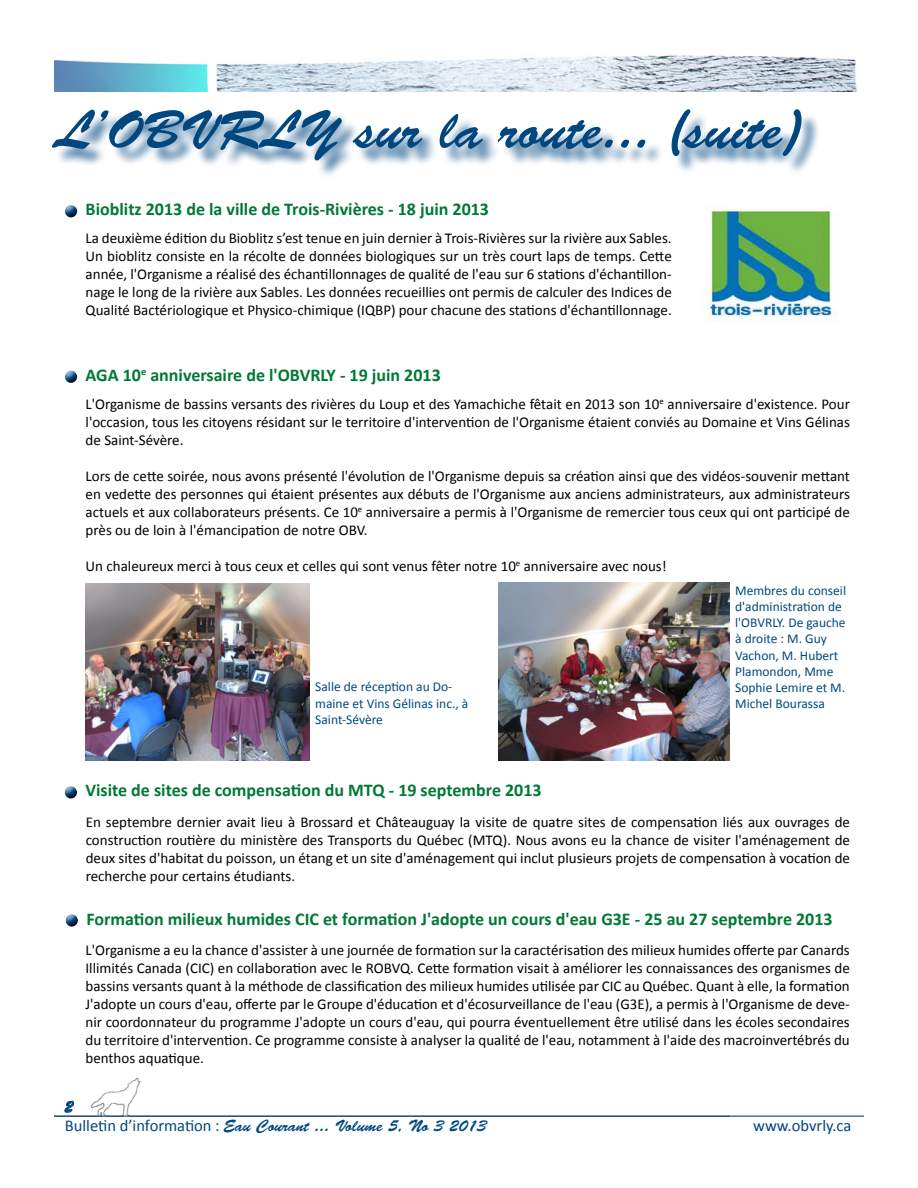
<style>
.page{position:relative;width:918px;height:1188px;background:#fff}
.page>*{position:absolute;margin:0;border:0;box-sizing:border-box;transform-origin:0 0}
.t1{font:54px "Brush Script Std";color:#004780}
.t2{font:700 18px "Calibri";color:#007836}
.t3{font:18px "Brush Script";color:#004780}
.t4{font:16.5px "Brush Script Std";color:#004780}
.t5{font:16.5px "Calibri";color:#004780}
.t6{font:15px/18px "Calibri";color:#000;text-align:justify}
.t7{font:13.5px/16.2px "Calibri";color:#004880}
.s1{color:#004780}
.s2{font-family:"Calibri"}
</style>
<div class="page">
<img style="left:54px;top:55px;width:803px;height:36px">
<hr style="left:54px;top:1116px;width:810px;height:1px;background:#004780">
<img style="left:54px;top:1077px;width:675px;height:40px">
<svg style="left:64px;top:1100px;width:11px;height:13px"></svg>
<div style="left:55px;top:112px;width:765px;height:67px;background:#004780;opacity:.75"></div>
<div style="left:58px;top:201px;width:30px;height:17px;background:#000;opacity:.75"></div>
<img style="left:704px;top:203px;width:135px;height:119px">
<div style="left:58px;top:366px;width:30px;height:18px;background:#000;opacity:.75"></div>
<img style="left:86px;top:583px;width:224px;height:178px">
<img style="left:499px;top:582px;width:230px;height:179px">
<div style="left:58px;top:782px;width:30px;height:17px;background:#000;opacity:.75"></div>
<div style="left:59px;top:910px;width:30px;height:17px;background:#000;opacity:.75"></div>
<h1 class="t1" style="left:55px;top:100px;width:746px">L’OBVRLY sur la route... (suite)</h1>
<p class="t2" style="left:86px;top:198px;width:405px">Bioblitz 2013 de la ville de Trois-Rivières - 18 juin 2013</p>
<p class="t6" style="left:86px;top:230px;width:588px">La deuxième édition du Bioblitz s’est tenue en juin dernier à Trois-Rivières sur la rivière aux Sables.<br>Un bioblitz consiste en la récolte de données biologiques sur un très court laps de temps. Cette année, l'Organisme a réalisé des échantillonnages de qualité de l'eau sur 6 stations d'échantillon&shy;nage le long de la rivière aux Sables. Les données recueillies ont permis de calculer des Indices de Qualité Bactériologique et Physico-chimique (IQBP) pour chacune des stations d'échantillonnage.</p>
<p class="t2" style="left:86px;top:363px;width:357px">AGA 10<sup>e</sup> anniversaire de l'OBVRLY - 19 juin 2013</p>
<p class="t6" style="left:86px;top:395px;width:766px">L'Organisme de bassins versants des rivières du Loup et des Yamachiche fêtait en 2013 son 10<sup>e</sup> anniversaire d'existence. Pour l'occasion, tous les citoyens résidant sur le territoire d'intervention de l'Organisme étaient conviés au Domaine et Vins Gélinas de Saint-Sévère.</p>
<p class="t6" style="left:86px;top:467px;width:766px">Lors de cette soirée, nous avons présenté l'évolution de l'Organisme depuis sa création ainsi que des vidéos-souvenir mettant en vedette des personnes qui étaient présentes aux débuts de l'Organisme aux anciens administrateurs, aux administrateurs actuels et aux collaborateurs présents. Ce 10<sup>e</sup> anniversaire a permis à l'Organisme de remercier tous ceux qui ont participé de près ou de loin à l'émancipation de notre OBV.</p>
<p class="t6" style="left:86px;top:557px;width:583px">Un chaleureux merci à tous ceux et celles qui sont venus fêter notre 10<sup>e</sup> anniversaire avec nous!</p>
<p class="t7" style="left:315px;top:679px;width:155px">Salle de réception au Do&shy;maine et Vins Gélinas inc., à<br>Saint-Sévère</p>
<p class="t7" style="left:735px;top:582px;width:112px">Membres du conseil d'administration de l'OBVRLY. De gauche à droite : M. Guy<br>Vachon, M. Hubert<br>Plamondon, Mme<br>Sophie Lemire et M<span class="s1">.<br>Michel Bourassa</span></p>
<p class="t2" style="left:85px;top:779px;width:458px">Visite de sites de compensation du MTQ - 19 septembre 2013</p>
<p class="t6" style="left:86px;top:813px;width:766px">En septembre dernier avait lieu à Brossard et Châteauguay la visite de quatre sites de compensation liés aux ouvrages de construction routière du ministère des Transports du Québec (MTQ). Nous avons eu la chance de visiter l'aménagement de deux sites d'habitat du poisson, un étang et un site d'aménagement qui inclut plusieurs projets de compensation à vocation de recherche pour certains étudiants.</p>
<p class="t2" style="left:86px;top:907px;width:748px">Formation milieux humides CIC et formation J'adopte un cours d'eau G3E - 25 au 27 septembre 2013</p>
<p class="t6" style="left:85px;top:941px;width:766px">L'Organisme a eu la chance d'assister à une journée de formation sur la caractérisation des milieux humides offerte par Canards Illimités Canada (CIC) en collaboration avec le ROBVQ. Cette formation visait à améliorer les connaissances des organismes de bassins versants quant à la méthode de classification des milieux humides utilisée par CIC au Québec. Quant à elle, la formation J'adopte un cours d'eau, offerte par le Groupe d'éducation et d'écosurveillance de l'eau (G3E), a permis à l'Organisme de deve&shy;nir coordonnateur du programme J'adopte un cours d'eau, qui pourra éventuellement être utilisé dans les écoles secondaires du territoire d'intervention. Ce programme consiste à analyser la qualité de l'eau, notamment à l'aide des macroinvertébrés du benthos aquatique.</p>
<p class="t3" style="left:65px;top:1096px;width:9px">2</p>
<p class="t4" style="left:65px;top:1117px;width:423px"><span class="s2">Bulletin d’information :</span> Eau Courant ... Volume 5, No 3 2013</p>
<p class="t5" style="left:753px;top:1115px;width:100px">www.obvrly.ca</p>
</div>
